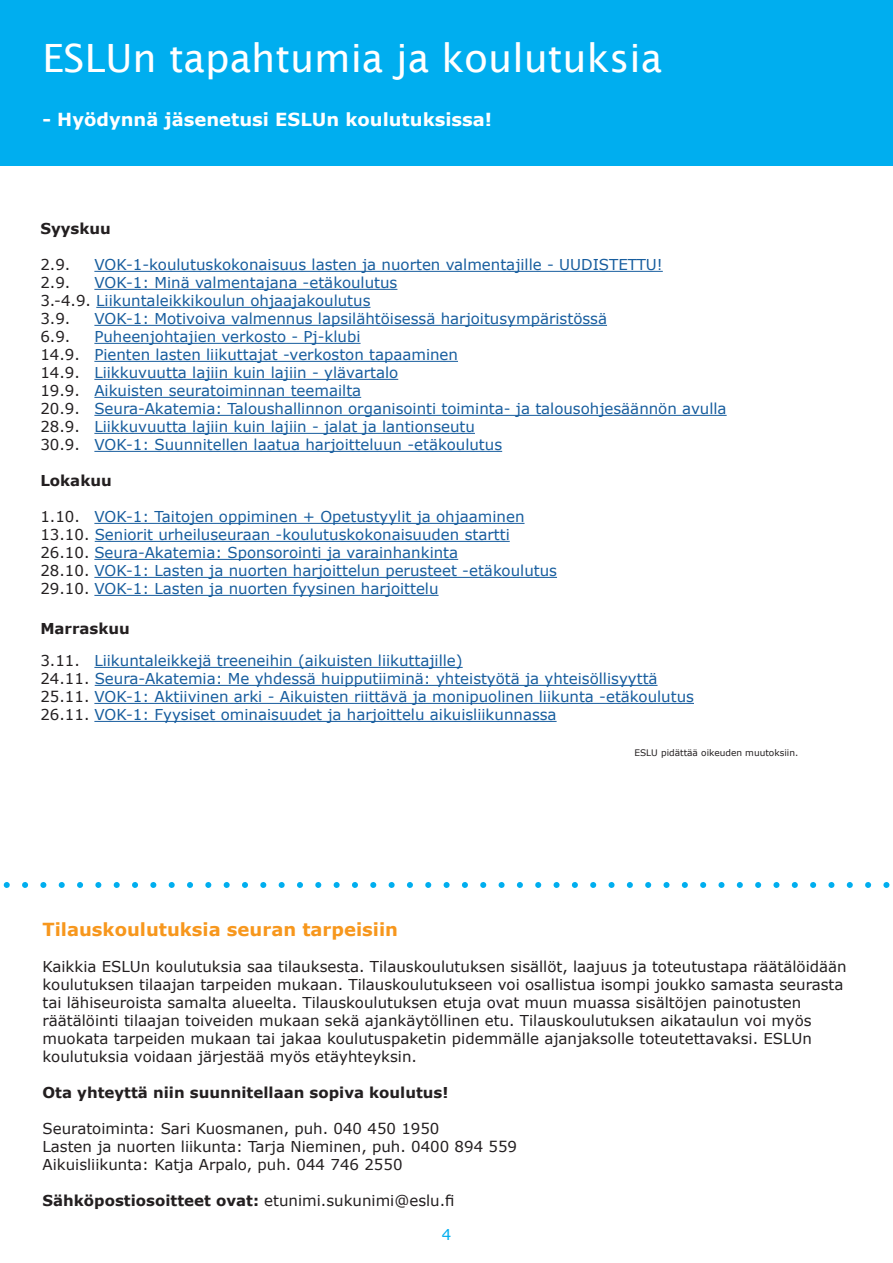
<style>
.page{position:relative;width:893px;height:1263px;background:#fff}
.page>*{position:absolute;margin:0;border:0;box-sizing:border-box;transform-origin:0 0}
.Otsikko1{font:39px "Lucida Sans";color:#fff}
.Otsikko2{font:700 18px "Verdana";color:#fff}
.Otsikko2-2{font:700 18px "Verdana";color:#f7971d}
.Perusteksti{font:15px/18px "Verdana";color:#175d9e}
.Perusteksti-2{font:15px/18px "Verdana";color:#231f20}
.Perusteksti-3{font:700 15px "Verdana";color:#231f20}
.Normaali{font:700 15px "Verdana";color:#231f20}
.t1{font:15px "Verdana";color:#00aeef}
.Perusteksti-4{font:9px "Verdana";color:#231f20}
.s1{color:#231f20}
.s2{font-weight:400}
</style>
<div class="page">
<div style="left:0;top:0;width:893px;height:166px;background:#00aeef"></div>
<hr style="left:94px;top:271px;width:569px;height:1px;background:#175d9e">
<hr style="left:94px;top:289px;width:303px;height:1px;background:#175d9e">
<hr style="left:96px;top:307px;width:274px;height:1px;background:#175d9e">
<hr style="left:94px;top:325px;width:513px;height:1px;background:#175d9e">
<hr style="left:94px;top:343px;width:267px;height:1px;background:#175d9e">
<hr style="left:94px;top:361px;width:364px;height:1px;background:#175d9e">
<hr style="left:94px;top:379px;width:304px;height:1px;background:#175d9e">
<hr style="left:94px;top:397px;width:267px;height:1px;background:#175d9e">
<hr style="left:94px;top:415px;width:633px;height:1px;background:#175d9e">
<hr style="left:94px;top:433px;width:381px;height:1px;background:#175d9e">
<hr style="left:94px;top:451px;width:408px;height:1px;background:#175d9e">
<hr style="left:94px;top:523px;width:430px;height:1px;background:#175d9e">
<hr style="left:95px;top:541px;width:415px;height:1px;background:#175d9e">
<hr style="left:94px;top:559px;width:364px;height:1px;background:#175d9e">
<hr style="left:94px;top:577px;width:463px;height:1px;background:#175d9e">
<hr style="left:94px;top:595px;width:345px;height:1px;background:#175d9e">
<hr style="left:94px;top:667px;width:369px;height:1px;background:#175d9e">
<hr style="left:95px;top:685px;width:563px;height:1px;background:#175d9e">
<hr style="left:94px;top:703px;width:600px;height:1px;background:#175d9e">
<hr style="left:94px;top:721px;width:463px;height:1px;background:#175d9e">
<svg style="left:7px;top:882px;width:883px;height:6px"></svg>
<p class="Otsikko1" style="left:43px;top:36px;width:621px">ESLUn tapahtumia ja koulutuksia</p>
<p class="Otsikko2" style="left:43px;top:107px;width:451px">- Hyödynnä jäsenetusi ESLUn koulutuksissa!</p>
<p class="Perusteksti-3" style="left:40px;top:218px;width:72px">Syyskuu</p>
<p class="Perusteksti-2" style="left:40px;top:255px;width:31px">2.9.</p>
<p class="Perusteksti" style="left:94px;top:255px;width:570px">VOK-1-koulutuskokonaisuus lasten ja nuorten valmentajille - UUDISTETTU!</p>
<p class="Perusteksti-2" style="left:40px;top:273px;width:31px">2.9.</p>
<p class="Perusteksti" style="left:40px;top:273px;width:359px;text-indent:54px">VOK-1: Minä valmentajana -etäkoulutus<br><span class="s1">3.-4.9.</span> Liikuntaleikkikoulun ohjaajakoulutus<br><span class="s1">3.9.</span></p>
<p class="Perusteksti" style="left:94px;top:309px;width:514px">VOK-1: Motivoiva valmennus lapsilähtöisessä harjoitusympäristössä</p>
<p class="Perusteksti" style="left:40px;top:327px;width:688px;text-indent:54px">Puheenjohtajien verkosto - Pj-klubi<br><span class="s1">14.9.</span> Pienten lasten liikuttajat -verkoston tapaaminen<br><span class="s1">14.9.</span> Liikkuvuutta lajiin kuin lajiin - ylävartalo<br><span class="s1">19.9.</span> Aikuisten seuratoiminnan teemailta<br><span class="s1">20.9.</span> Seura-Akatemia: Taloushallinnon organisointi toiminta- ja talousohjesäännön avulla <span class="s1">28.9.</span> Liikkuvuutta lajiin kuin lajiin - jalat ja lantionseutu<br><span class="s1">30.9.</span> VOK-1: Suunnitellen laatua harjoitteluun -etäkoulutus</p>
<p class="Perusteksti-3" style="left:40px;top:470px;width:73px">Lokakuu</p>
<p class="Perusteksti" style="left:40px;top:507px;width:518px"><span class="s1">1.10.</span> VOK-1: Taitojen oppiminen + Opetustyylit ja ohjaaminen <span class="s1">13.10.</span> Seniorit urheiluseuraan -koulutuskokonaisuuden startti <span class="s1">26.10.</span> Seura-Akatemia: Sponsorointi ja varainhankinta<br><span class="s1">28.10.</span> VOK-1: Lasten ja nuorten harjoittelun perusteet -etäkoulutus <span class="s1">29.10.</span> VOK-1: Lasten ja nuorten fyysinen harjoittelu</p>
<p class="Normaali" style="left:40px;top:618px;width:91px">Marraskuu</p>
<p class="Perusteksti" style="left:40px;top:651px;width:655px"><span class="s1">3.11.</span> Liikuntaleikkejä treeneihin (aikuisten liikuttajille)<br><span class="s1">24.11.</span> Seura-Akatemia: Me yhdessä huipputiiminä: yhteistyötä ja yhteisöllisyyttä <span class="s1">25.11.</span> VOK-1: Aktiivinen arki - Aikuisten riittävä ja monipuolinen liikunta -etäkoulutus <span class="s1">26.11.</span> VOK-1: Fyysiset ominaisuudet ja harjoittelu aikuisliikunnassa</p>
<p class="Perusteksti-4" style="left:634px;top:747px;width:165px">ESLU pidättää oikeuden muutoksiin.</p>
<p class="Perusteksti-2" style="left:40px;top:327px;width:31px">6.9.</p>
<p class="Otsikko2-2" style="left:43px;top:917px;width:357px">Tilauskoulutuksia seuran tarpeisiin</p>
<p class="Perusteksti-2" style="left:43px;top:957px;width:806px">Kaikkia ESLUn koulutuksia saa tilauksesta. Tilauskoulutuksen sisällöt, laajuus ja toteutustapa räätälöidään koulutuksen tilaajan tarpeiden mukaan. Tilauskoulutukseen voi osallistua isompi joukko samasta seurasta tai lähiseuroista samalta alueelta. Tilauskoulutuksen etuja ovat muun muassa sisältöjen painotusten räätälöinti tilaajan toiveiden mukaan sekä ajankäytöllinen etu. Tilauskoulutuksen aikataulun voi myös muokata tarpeiden mukaan tai jakaa koulutuspaketin pidemmälle ajanjaksolle toteutettavaksi. ESLUn koulutuksia voidaan järjestää myös etäyhteyksin.</p>
<p class="Perusteksti-3" style="left:43px;top:1082px;width:408px">Ota yhteyttä niin suunnitellaan sopiva koulutus!</p>
<p class="Perusteksti-2" style="left:43px;top:1119px;width:476px">Seuratoiminta: Sari Kuosmanen, puh. 040 450 1950<br>Lasten ja nuorten liikunta: Tarja Nieminen, puh. 0400 894 559<br>Aikuisliikunta: Katja Arpalo, puh. 044 746 2550</p>
<p class="Perusteksti-3" style="left:43px;top:1190px;width:414px">Sähköpostiosoitteet ovat: <span class="s2">etunimi.sukunimi@eslu.fi</span></p>
<p class="t1" style="left:442px;top:1225px;width:11px">4</p>
</div>
